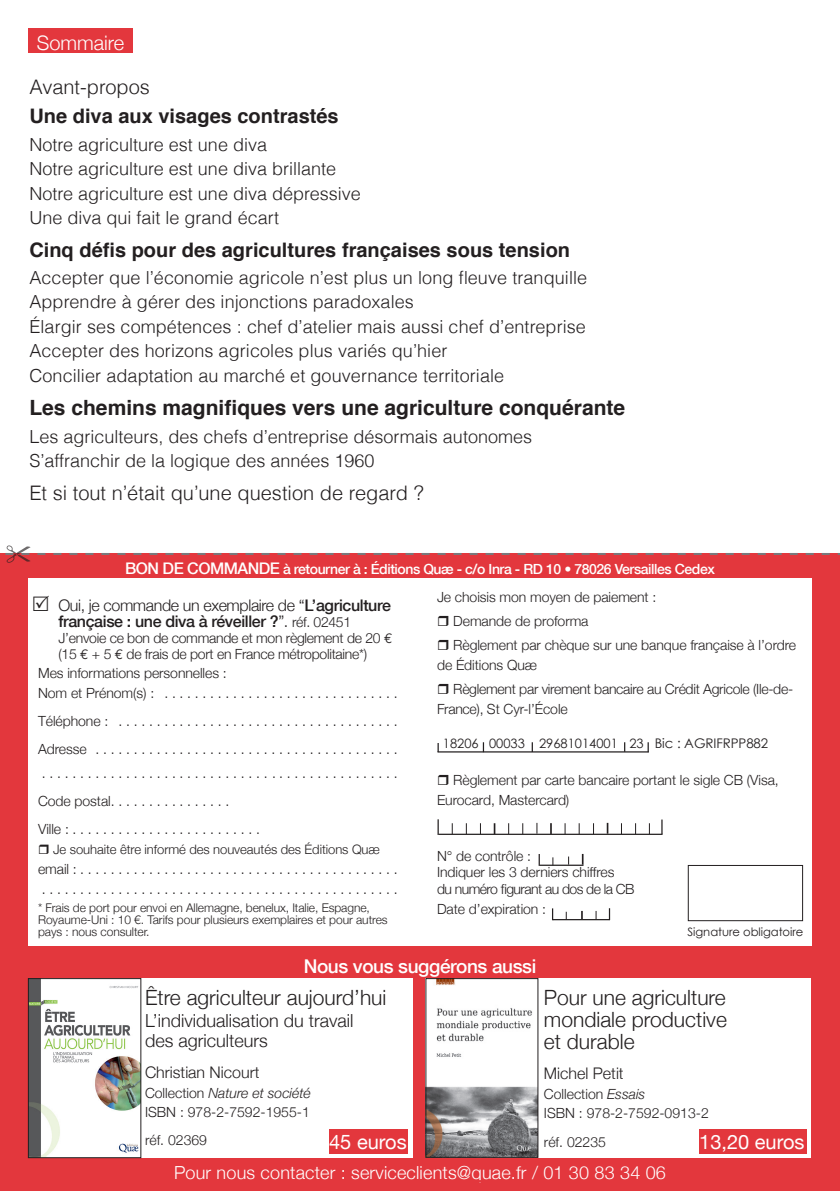
<style>
.page{position:relative;width:840px;height:1191px;background:#fff}
.page>*{position:absolute;margin:0;border:0;box-sizing:border-box;transform-origin:0 0}
.t1{font:300 21px/22px "Helvetica Neue";color:#231f20;text-align:justify}
.t2{font:700 21px "Helvetica";color:#231f20}
.t3{font:700 20px "Helvetica";color:#231f20}
.t4{font:300 20px "Helvetica";color:#231f20}
.t5{font:20px "Helvetica Neue";color:#fff}
.t6{font:300 20px "Helvetica Neue";color:#fff}
.t7{font:500 19px "Helvetica Neue";letter-spacing:-.02em;color:#fff}
.t8{font:300 18px/24.4px "Helvetica";letter-spacing:.005em;color:#231f20}
.t9{font:300 18px "Helvetica Neue";letter-spacing:.01em;color:#fff}
.t10{font:300 18px/20px "Helvetica Neue";color:#231f20}
.t11{font:500 16px/16px "Helvetica Neue";letter-spacing:-.025em;color:#231f20}
.t12{font:300 16px "Helvetica Neue";color:#231f20}
.t13{font:300 14px/20px "Helvetica Neue";letter-spacing:-.005em;color:#231f20}
.t14{font:500 14px "Helvetica Neue";letter-spacing:-.03em;color:#fff}
.t15{font:300 13px "Helvetica Neue";letter-spacing:-.005em;color:#231f20}
.t16{font:13px "Century Gothic";color:#231f20}
.t17{font:300 12px/12px "Helvetica Neue";letter-spacing:-.005em;color:#231f20}
.t18{font:11.6px "Century Gothic";letter-spacing:-.005em;color:#231f20}
.s1{font-size:16px}
.s2{font-weight:300}
.s3{font-weight:300;font-size:14px}
.s4{font-family:"Euro Mono";font-weight:400}
.s5{font-size:13.2px}
.s6{font-style:italic}
</style>
<div class="page">
<div style="left:28px;top:28px;width:105px;height:25px;background:#e3373d"></div>
<div style="left:0;top:563px;width:839px;height:628px;background:#e3373d"></div>
<div style="left:28px;top:578px;width:783px;height:368px;background:#fff"></div>
<hr style="left:437px;top:751px;width:211px;height:1px;background:#231f20">
<svg style="left:482px;top:742px;width:2px;height:10px"></svg>
<svg style="left:437px;top:819px;width:1px;height:16px"></svg>
<svg style="left:493px;top:823px;width:2px;height:10px"></svg>
<svg style="left:606px;top:823px;width:2px;height:10px"></svg>
<svg style="left:661px;top:819px;width:1px;height:14px"></svg>
<hr style="left:539px;top:864px;width:44px;height:2px;background:#231f20">
<svg style="left:538px;top:854px;width:1px;height:12px"></svg>
<svg style="left:581px;top:854px;width:2px;height:10px"></svg>
<hr style="left:552px;top:919px;width:57px;height:1px;background:#231f20">
<div style="left:687px;top:865px;width:115px;height:56px;border:1px solid #231f20"></div>
<hr style="left:438px;top:833px;width:224px;height:2px;background:#231f20">
<div style="left:28px;top:1158px;width:783px;height:23px;background:#e3373d"></div>
<div style="left:27px;top:1157px;width:785px;height:25px;border:2px solid #e3373d"></div>
<div style="left:28px;top:953px;width:783px;height:22px;background:#e3373d"></div>
<div style="left:28px;top:978px;width:385px;height:179px;background:#fff"></div>
<div style="left:425px;top:978px;width:385px;height:179px;background:#fff"></div>
<img style="left:30px;top:980px;width:109px;height:175px">
<div style="left:28px;top:978px;width:113px;height:179px;border:1px solid #231f20"></div>
<img style="left:427px;top:980px;width:109px;height:175px">
<div style="left:425px;top:978px;width:113px;height:179px;border:1px solid #231f20"></div>
<svg style="left:0;top:545px;width:839px;height:18px"></svg>
<div style="left:329px;top:1129px;width:78px;height:25px;background:#e3373d"></div>
<div style="left:698px;top:1129px;width:107px;height:25px;background:#e3373d"></div>
<h2 class="t6" style="left:37px;top:31px;width:89px">Sommaire</h2>
<h2 class="t4" style="left:29px;top:74px;width:122px">Avant-propos</h2>
<h2 class="t3" style="left:29px;top:98px;width:311px">Une diva aux visages contrastés</h2>
<p class="t8" style="left:29px;top:132px;width:333px">Notre agriculture est une diva<br>Notre agriculture est une diva brillante Notre agriculture est une diva dépressive Une diva qui fait le grand écart</p>
<h2 class="t3" style="left:29px;top:231px;width:542px">Cinq défis pour des agricultures françaises sous tension</h2>
<p class="t8" style="left:29px;top:265px;width:559px">Accepter que l’économie agricole n’est plus un long fleuve tranquille Apprendre à gérer des injonctions paradoxales<br>Élargir ses compétences : chef d’atelier mais aussi chef d’entreprise Accepter des horizons agricoles plus variés qu’hier<br>Concilier adaptation au marché et gouvernance territoriale</p>
<h1 class="t2" style="left:29px;top:389px;width:597px">Les chemins magnifiques vers une agriculture conquérante</h1>
<p class="t8" style="left:29px;top:424px;width:504px">Les agriculteurs, des chefs d’entreprise désormais autonomes<br>S’affranchir de la logique des années 1960</p>
<h2 class="t4" style="left:29px;top:480px;width:395px">Et si tout n’était qu’une question de regard ?</h2>
<p class="t14" style="left:125px;top:561px;width:591px"><span class="s1">BON DE COMMANDE</span> à retourner à : Éditions Quæ - c/o Inra - RD 10 • 78026 Versailles Cedex</p>
<p class="t11" style="left:58px;top:597px;width:334px"><span class="s2">Oui, je commande un exemplaire de “</span>L’agriculture française : une diva à réveiller ?<span class="s2">”.</span> <span class="s3">réf. 02451</span></p>
<p class="t13" style="left:58px;top:629px;width:335px;line-height:16px">J’envoie ce bon de commande et mon règlement de 20 <span class="s4">E </span>(15 <span class="s4">E</span> + 5 <span class="s4">E</span> de frais de port en France métropolitaine*)</p>
<p class="t13" style="left:453px;top:584px;width:344px;line-height:24px;text-indent:-16px">Je choisis mon moyen de paiement :<br>Demande de proforma<br>Règlement par chèque sur une banque française à l’ordre</p>
<p class="t13" style="left:453px;top:652px;width:341px;line-height:24px;text-indent:-16px">de éditions Quæ<br>Règlement par virement bancaire au Crédit Agricole (Ile-de-</p>
<p class="t13" style="left:437px;top:698px;width:132px">France), St Cyr-l’École</p>
<p class="t13" style="left:38px;top:662px;width:361px">Mes informations personnelles :<br>Nom et Prénom(s) : . . . . . . . . . . . . . . . . . . . . . . . . . . . . . . .</p>
<p class="t13" style="left:38px;top:706px;width:361px;line-height:28px">Téléphone : . . . . . . . . . . . . . . . . . . . . . . . . . . . . . . . . . . . . .<br>Adresse . . . . . . . . . . . . . . . . . . . . . . . . . . . . . . . . . . . . . . . .</p>
<p class="t13" style="left:38px;top:758px;width:361px;line-height:28px">............................... . . . . . . . . . . . . . . . .<br>Code postal . . . . . . . . . . . . . . . .<br>Ville : . . . . . . . . . . . . . . . . . . . . . . . .</p>
<p class="t15" style="left:53px;top:841px;width:328px">Je souhaite être informé des nouveautés des Éditions Quæ</p>
<p class="t13" style="left:38px;top:858px;width:361px">email : .................... ..................... .............................. . . . . . . . . . . . . . . . . .</p>
<p class="t17" style="left:38px;top:901px;width:351px">* Frais de port pour envoi en Allemagne, benelux, Italie, Espagne,<br>Royaume-Uni : 10 €. Tarifs pour plusieurs exemplaires et pour autres pays : nous consulter.</p>
<p class="t16" style="left:442px;top:735px;width:326px">18206 00033 29681014001 23 <span class="s5">Bic : AGRIFRPP882</span></p>
<p class="t13" style="left:437px;top:770px;width:343px;text-indent:16px">Règlement par carte bancaire portant le sigle CB (Visa,<br>Eurocard, Mastercard)</p>
<p class="t13" style="left:437px;top:847px;width:199px;line-height:16.8px">N° de contrôle :<br>Indiquer les 3 derniers chiffres<br>du numéro figurant au dos de la CB</p>
<p class="t13" style="left:437px;top:899px;width:110px">Date d’expiration :</p>
<p class="t18" style="left:687px;top:924px;width:117px">Signature obligatoire</p>
<h3 class="t7" style="left:303px;top:955px;width:234px">Nous vous suggérons aussi</h3>
<h1 class="t1" style="left:145px;top:985px;width:243px">Être agriculteur aujourd’hui</h1>
<p class="t10" style="left:145px;top:1010px;width:210px">L’individualisation du travail des agriculteurs</p>
<p class="t12" style="left:145px;top:1062px;width:116px">Christian Nicourt</p>
<p class="t13" style="left:145px;top:1082px;width:167px">Collection <span class="s6">Nature et société<br></span>ISBN : 978-2-7592-1955-1</p>
<p class="t13" style="left:145px;top:1130px;width:64px">réf. 02369</p>
<h1 class="t1" style="left:543px;top:985px;width:184px">Pour une agriculture mondiale productive et durable</h1>
<p class="t12" style="left:543px;top:1063px;width:81px">Michel Petit</p>
<p class="t13" style="left:543px;top:1083px;width:166px">Collection <span class="s6">Essais<br></span>ISBN : 978-2-7592-0913-2</p>
<h2 class="t5" style="left:329px;top:1129px;width:79px">45 euros</h2>
<p class="t13" style="left:543px;top:1131px;width:64px">réf. 02235</p>
<h2 class="t5" style="left:698px;top:1129px;width:107px">13,20 euros</h2>
<p class="t9" style="left:174px;top:1161px;width:493px">Pour nous contacter : serviceclients@quae.fr / 01 30 83 34 06</p>
</div>
